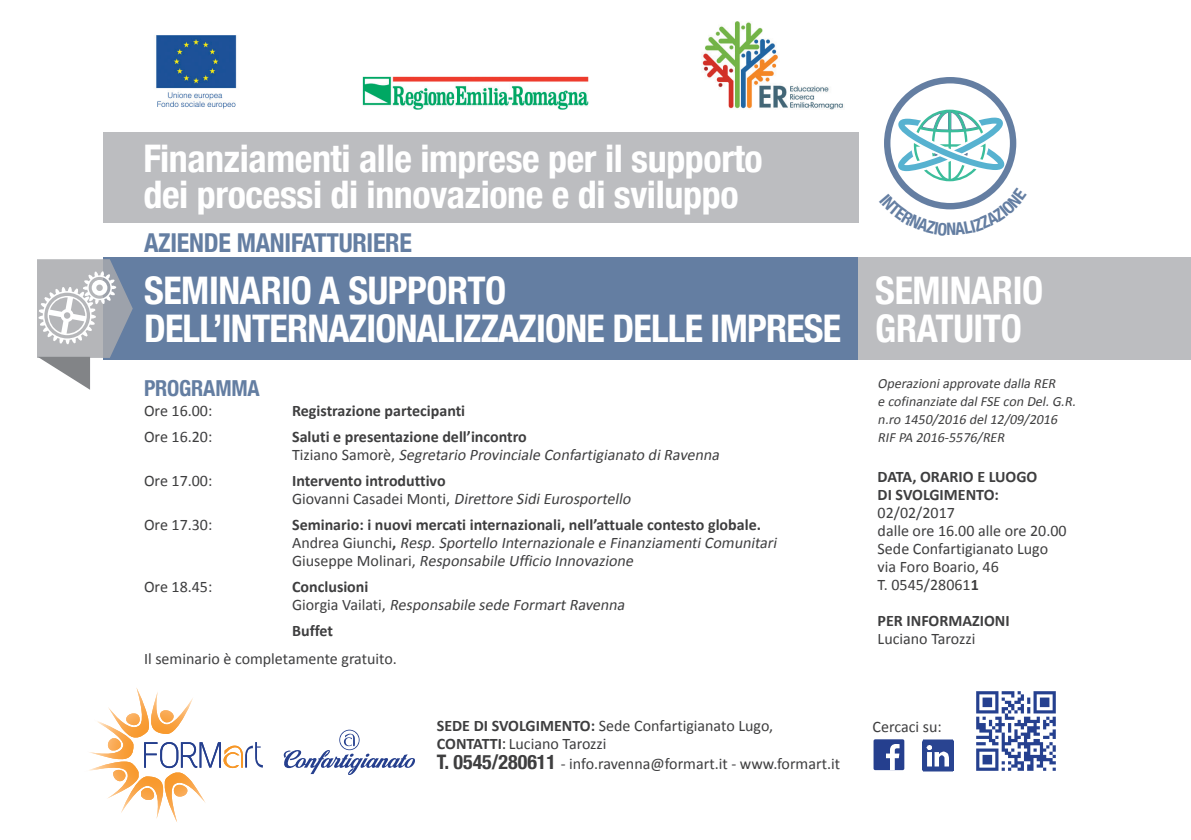
<style>
.page{position:relative;width:1191px;height:840px;background:#fff}
.page>*{position:absolute;margin:0;border:0;box-sizing:border-box;transform-origin:0 0}
.t1{font:700 condensed 38px "Helvetica Neue";letter-spacing:-.01em;color:#fff}
.t2{font:700 condensed 26px "Helvetica Neue";letter-spacing:-.01em;color:#647ea2}
.t3{font:700 condensed 22px "Helvetica Neue";letter-spacing:-.01em;color:#647ea2}
.t4{font:16px "Calibri";color:#3e3e3f}
.t5{font:italic 16px "Calibri";color:#3e3e3f}
.t6{font:700 16px "Calibri";color:#3e3e3f}
.t7{font:italic 14px "Calibri";color:#3e3e3f}
.s1{font-style:normal}
.s2{font-weight:700;font-style:normal}
.s3{font-weight:700}
.s4{font-family:"Lato"}
.s5{font-family:"Helvetica Neue";font-weight:700;font-stretch:condensed;font-size:20px}
</style>
<div class="page">
<div style="left:104px;top:258px;width:1005px;height:102px;background:#647ea2"></div>
<svg style="left:896px;top:110px;width:109px;height:71px"></svg>
<div style="left:884px;top:77px;width:132px;height:132px;border:6px solid #647ea2;border-radius:50%"></div>
<div style="left:104px;top:132px;width:755px;height:90px;background:#bcbdc0"></div>
<div style="left:859px;top:258px;width:332px;height:102px;background:#bcbdc0"></div>
<img style="left:156px;top:21px;width:687px;height:89px">
<svg style="left:37px;top:259px;width:96px;height:130px"></svg>
<svg style="left:89px;top:688px;width:173px;height:134px"></svg>
<svg style="left:283px;top:729px;width:132px;height:45px"></svg>
<img style="left:976px;top:691px;width:80px;height:80px">
<div style="left:873px;top:738px;width:31px;height:31px;background:#253f8e;border-radius:2px"></div>
<svg style="left:886px;top:744px;width:13px;height:25px"></svg>
<img style="left:922px;top:739px;width:32px;height:31px">
<svg style="left:901px;top:188px;width:98px;height:22px"></svg>
<p class="t1" style="left:143px;top:126px;width:621px">Finanziamenti alle imprese per il supporto</p>
<p class="t1" style="left:143px;top:162px;width:596px">dei processi di innovazione e di sviluppo</p>
<p class="t2" style="left:144px;top:220px;width:269px">AZIENDE MANIFATTURIERE</p>
<p class="t1" style="left:144px;top:258px;width:364px">SEMINARIO A SUPPORTO</p>
<p class="t1" style="left:144px;top:296px;width:698px">DELL’INTERNAZIONALIZZAZIONE DELLE IMPRESE</p>
<p class="t3" style="left:144px;top:369px;width:117px">PROGRAMMA</p>
<p class="t4" style="left:144px;top:400px;width:70px">Ore 16.00:</p>
<p class="t6" style="left:292px;top:400px;width:175px">Registrazione partecipanti</p>
<p class="t4" style="left:144px;top:426px;width:70px">Ore 16.20:</p>
<p class="t6" style="left:292px;top:426px;width:236px">Saluti e presentazione dell’incontro</p>
<p class="t5" style="left:292px;top:444px;width:432px"><span class="s1">T i z i a n o S a m o r è ,</span> Segretario Provinciale Confartigianato diRavenna</p>
<p class="t4" style="left:144px;top:470px;width:70px">Ore 17.00:</p>
<p class="t6" style="left:292px;top:470px;width:155px">Intervento introduttivo</p>
<p class="t5" style="left:292px;top:488px;width:343px"><span class="s1">G i ova n n i C a s a d e i M o n t i ,</span> Direttore SidiEurosportello</p>
<p class="t4" style="left:144px;top:514px;width:70px">Ore 17.30:</p>
<p class="t6" style="left:292px;top:514px;width:470px">Seminario: i nuovi mercati internazionali, nell’attuale contesto globale.</p>
<p class="t5" style="left:292px;top:532px;width:489px"><span class="s1">A n d re a G i u n c h i</span> <span class="s2">,</span> Resp. Sportello Internazionale e FinanziamentiComunitari</p>
<p class="t5" style="left:292px;top:550px;width:346px"><span class="s1">G i u s e p p e M o l i n a r i ,</span> Responsabile Ufficio Innovazione</p>
<p class="t4" style="left:144px;top:576px;width:70px">Ore 18.45:</p>
<p class="t6" style="left:292px;top:576px;width:78px">Conclusioni</p>
<p class="t5" style="left:292px;top:594px;width:338px"><span class="s1">G i o rg i a Va i l a t i ,</span> Responsabile sede FormartRavenna</p>
<p class="t6" style="left:292px;top:620px;width:42px">Buffet</p>
<p class="t4" style="left:144px;top:648px;width:254px">Il seminario è completamente gratuito.</p>
<p class="t1" style="left:875px;top:258px;width:169px">SEMINARIO</p>
<p class="t1" style="left:875px;top:296px;width:148px">GRATUITO</p>
<p class="t7" style="left:877px;top:374px;width:182px">Operazioniapprovate dalla RER</p>
<p class="t7" style="left:877px;top:392px;width:203px">e cofinanziate dalFSE con Del.G.R.</p>
<p class="t7" style="left:877px;top:410px;width:184px">n.ro 1450/2016 del12/09/2016</p>
<p class="t7" style="left:877px;top:428px;width:131px">RIF PA 2016-5576/RER</p>
<p class="t6" style="left:877px;top:466px;width:161px">DATA, ORARIO E LUOGO</p>
<p class="t6" style="left:877px;top:484px;width:123px">DI SVOLGIMENTO:</p>
<p class="t4" style="left:877px;top:502px;width:79px">02/02/2017</p>
<p class="t4" style="left:877px;top:520px;width:190px">dalle ore 16.00 alle ore 20.00</p>
<p class="t4" style="left:877px;top:538px;width:172px">Sede Confartigianato Lugo</p>
<p class="t4" style="left:877px;top:556px;width:123px">via Foro Boario, 46</p>
<p class="t4" style="left:877px;top:574px;width:103px">T. 0545/28061<span class="s3">1</span></p>
<p class="t6" style="left:877px;top:610px;width:134px">PER INFORMAZIONI</p>
<p class="t4" style="left:877px;top:628px;width:99px">Luciano Tarozzi</p>
<p class="t4" style="left:437px;top:715px;width:338px"><span class="s3">SEDE DI SVOLGIMENTO:</span> Sede Confartigianato Lugo,</p>
<p class="t4" style="left:872px;top:716px;width:71px">Cercaci su:</p>
<p class="t4" style="left:437px;top:733px;width:171px"><span class="s3">CONTATTI</span><span class="s4">:</span> Luciano Tarozzi</p>
<p class="t4" style="left:437px;top:753px;width:405px"><span class="s5">T. 0545/280611</span> - info.ravenna@formart.it - www.formart.it</p>
</div>
